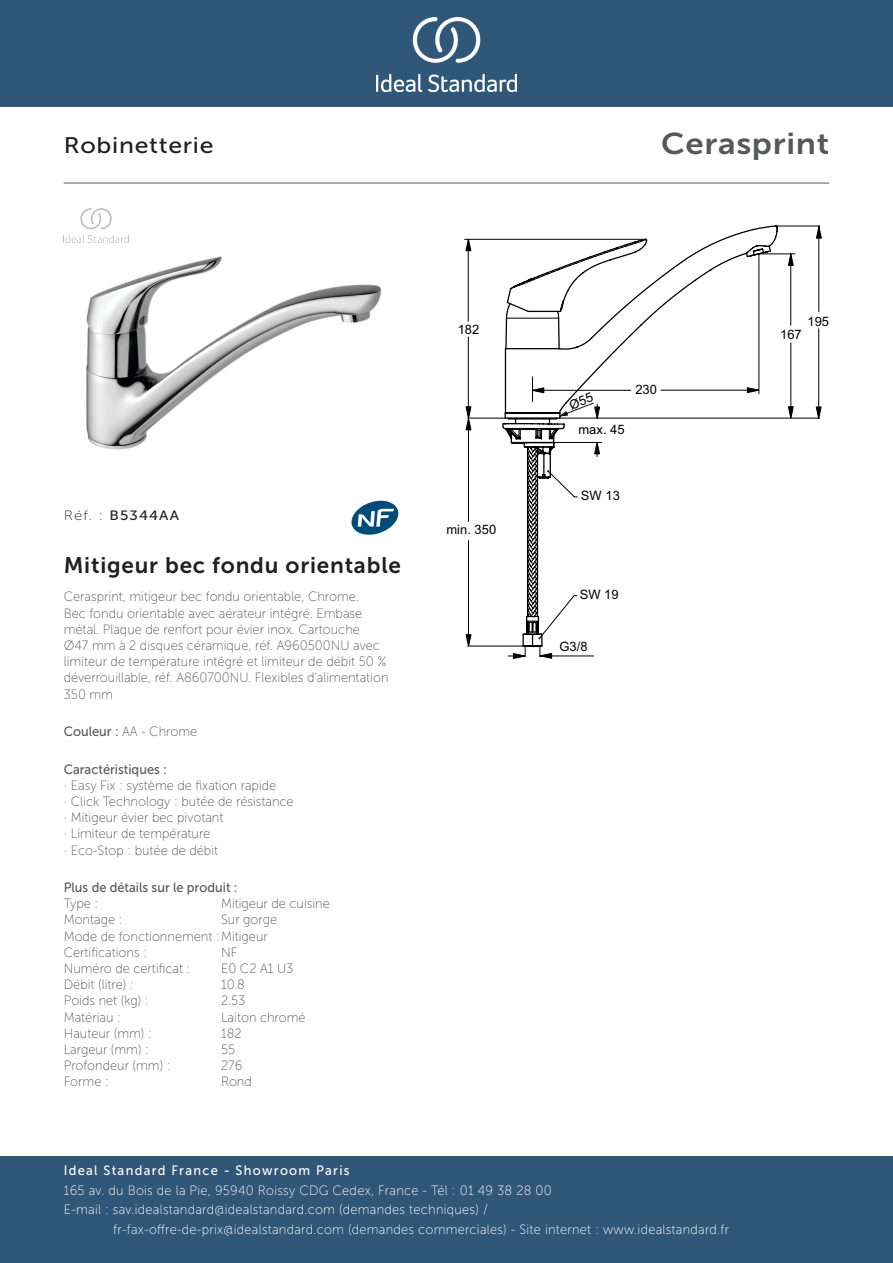
<style>
.page{position:relative;width:893px;height:1263px;background:#fff}
.page>*{position:absolute;margin:0;border:0;box-sizing:border-box;transform-origin:0 0}
._001_Produkttyp{font:30px "Museo Sans 700";letter-spacing:.02em;color:#57585a;scale:1.1 1}
.Article_Name{font:22.5px "Museo Sans 700";letter-spacing:.035em;color:#231f20}
.t1{font:22.5px "Museo Sans 500";letter-spacing:.03em;color:#231f20;scale:1.1 1}
.Marketing_Descriptio{font:13.5px/16.2px "Museo Sans 100";color:#57585a;scale:.95 1}
.t2{font:13.5px/19.5px "Museo Sans 100";letter-spacing:.02em;color:#fff;scale:.95 1}
.Features{font:13.5px/16.2px "Museo Sans 100";color:#57585a;scale:.95 1}
.t3{font:13.5px "Museo Sans 500";letter-spacing:.1em;color:#fff;scale:.95 1}
.Operation_Type{font:13.5px "Museo Sans 100";color:#57585a;scale:.95 1}
.Certificate_Number{font:13.5px "Museo Sans 100";color:#57585a;scale:.95 1}
.t4{font:13.5px "Museo Sans 500";color:#57585a;scale:.95 1}
.Type{font:13.5px "Museo Sans 100";color:#57585a;scale:.95 1}
.Material{font:13.5px "Museo Sans 100";color:#57585a;scale:.95 1}
.Depth__mm{font:13.5px "Museo Sans 100";color:#57585a;scale:.95 1}
.Colour{font:13.5px "Museo Sans 100";color:#57585a;scale:.95 1}
.Accreditations{font:13.5px "Museo Sans 100";color:#57585a;scale:.95 1}
.Flow_Rate__litre{font:13.5px "Museo Sans 100";color:#57585a;scale:.95 1}
.Net_Weight__kg{font:13.5px "Museo Sans 100";color:#57585a;scale:.95 1}
.Mounting{font:13.5px "Museo Sans 100";color:#57585a;scale:.95 1}
.Height__mm{font:13.5px "Museo Sans 100";color:#57585a;scale:.95 1}
.Width__mm{font:13.5px "Museo Sans 100";color:#57585a;scale:.95 1}
.t5{font:13.5px "Museo Sans 500";letter-spacing:.075em;color:#231f20;scale:1.1 1}
.Shape{font:13.5px "Museo Sans 100";color:#57585a;scale:.95 1}
.t6{font:12.9px "Arial";color:#000}
.s1{font-family:"Museo Sans 100"}
.s2{font-family:"Museo Sans 500"}
</style>
<div class="page">
<div style="left:0;top:1157px;width:893px;height:106px;background:#305678"></div>
<div style="left:0;top:0;width:893px;height:107px;background:#305678"></div>
<img style="left:376px;top:18px;width:141px;height:73px">
<hr style="left:64px;top:183px;width:765px;height:1px;background:#57585a">
<img style="left:72px;top:242px;width:309px;height:208px">
<svg style="left:464px;top:225px;width:356px;height:316px"></svg>
<svg style="left:502px;top:225px;width:277px;height:422px"></svg>
<svg style="left:532px;top:387px;width:12px;height:7px"></svg>
<svg style="left:747px;top:387px;width:13px;height:6px"></svg>
<svg style="left:539px;top:653px;width:13px;height:6px"></svg>
<svg style="left:465px;top:634px;width:7px;height:13px"></svg>
<svg style="left:465px;top:406px;width:7px;height:24px"></svg>
<svg style="left:465px;top:238px;width:7px;height:13px"></svg>
<svg style="left:787px;top:406px;width:7px;height:13px"></svg>
<svg style="left:787px;top:253px;width:7px;height:13px"></svg>
<svg style="left:815px;top:406px;width:7px;height:13px"></svg>
<svg style="left:816px;top:226px;width:6px;height:13px"></svg>
<hr style="left:661px;top:390px;width:97px;height:1px;background:#000">
<hr style="left:790px;top:343px;width:1px;height:74px;background:#000">
<hr style="left:818px;top:329px;width:1px;height:89px;background:#000">
<hr style="left:468px;top:239px;width:1px;height:82px;background:#000">
<hr style="left:468px;top:541px;width:1px;height:105px;background:#000">
<svg style="left:508px;top:653px;width:18px;height:6px"></svg>
<svg style="left:527px;top:446px;width:11px;height:178px;background:#555"></svg>
<hr style="left:553px;top:442px;width:49px;height:1px;background:#000">
<svg style="left:594px;top:442px;width:6px;height:15px"></svg>
<img style="left:65px;top:208px;width:64px;height:34px">
<svg style="left:351px;top:501px;width:47px;height:34px"></svg>
<svg style="left:559px;top:392px;width:41px;height:27px"></svg>
<p class="t1" style="left:64px;top:133px;width:138px">Robinetterie</p>
<p class="_001_Produkttyp" style="left:661px;top:127px;width:154px">Cerasprint</p>
<p class="t6" style="left:458px;top:321px;width:23px">182</p>
<p class="t5" style="left:64px;top:508px;width:106px"><span class="s1">Réf. :</span> B5344AA</p>
<p class="Article_Name" style="left:64px;top:552px;width:339px">Mitigeur bec fondu orientable</p>
<p class="Marketing_Descriptio" style="left:64px;top:589px;width:343px">Cerasprint, mitigeur bec fondu orientable, Chrome.<br>Bec fondu orientable avec aérateur intégré. Embase métal. Plaque de renfort pour évier inox. Cartouche<br>Ø47 mm à 2 disques céramique, réf. A960500NU avec limiteur de température intégré et limiteur de débit 50 % déverrouillable, réf. A860700NU. Flexibles d‘alimentation 350 mm</p>
<p class="Colour" style="left:64px;top:724px;width:142px"><span class="s2">Couleur :</span> AA - Chrome</p>
<p class="Features" style="left:64px;top:761px;width:243px"><span class="s2">Caractéristiques :<br></span>· Easy Fix : système de fixation rapide<br>· Click Technology : butée de résistance · Mitigeur évier bec pivotant<br>· Limiteur de température<br>· Eco-Stop : butée de débit</p>
<p class="t4" style="left:64px;top:880px;width:184px">Plus de détails sur le produit :</p>
<p class="Type" style="left:64px;top:896px;width:38px">Type :</p>
<p class="Type" style="left:221px;top:896px;width:116px">Mitigeur de cuisine</p>
<p class="Mounting" style="left:64px;top:913px;width:63px">Montage :</p>
<p class="Mounting" style="left:221px;top:913px;width:61px">Sur gorge</p>
<p class="Operation_Type" style="left:64px;top:929px;width:216px">Mode de fonctionnement :Mitigeur</p>
<p class="Accreditations" style="left:64px;top:945px;width:89px">Certifications :</p>
<p class="Accreditations" style="left:221px;top:945px;width:19px">NF</p>
<p class="Certificate_Number" style="left:64px;top:961px;width:135px">Numéro de certificat :</p>
<p class="Certificate_Number" style="left:221px;top:961px;width:78px">E0 C2 A1 U3</p>
<p class="Flow_Rate__litre" style="left:64px;top:977px;width:75px">Débit (litre) :</p>
<p class="Flow_Rate__litre" style="left:221px;top:977px;width:27px">10.8</p>
<p class="Net_Weight__kg" style="left:64px;top:994px;width:91px">Poids net (kg) :</p>
<p class="Net_Weight__kg" style="left:221px;top:994px;width:27px">2.53</p>
<p class="Material" style="left:64px;top:1010px;width:62px">Matériau :</p>
<p class="Material" style="left:221px;top:1010px;width:90px">Laiton chromé</p>
<p class="Height__mm" style="left:64px;top:1026px;width:94px">Hauteur (mm) :</p>
<p class="Height__mm" style="left:221px;top:1026px;width:23px">182</p>
<p class="Width__mm" style="left:64px;top:1042px;width:91px">Largeur (mm) :</p>
<p class="Width__mm" style="left:221px;top:1042px;width:16px">55</p>
<p class="Depth__mm" style="left:64px;top:1058px;width:114px">Profondeur (mm) :</p>
<p class="Depth__mm" style="left:221px;top:1058px;width:24px">276</p>
<p class="Shape" style="left:64px;top:1075px;width:49px">Forme :</p>
<p class="Shape" style="left:221px;top:1075px;width:34px">Rond</p>
<p class="t6" style="left:446px;top:521px;width:51px">min. 350</p>
<p class="t6" style="left:635px;top:381px;width:23px">230</p>
<p class="t6" style="left:578px;top:421px;width:48px">max. 45</p>
<p class="t6" style="left:581px;top:487px;width:40px">SW 13</p>
<p class="t6" style="left:580px;top:586px;width:40px">SW 19</p>
<p class="t6" style="left:559px;top:638px;width:30px">G3/8</p>
<p class="t3" style="left:64px;top:1163px;width:302px">Ideal Standard France - Showroom Paris</p>
<p class="t2" style="left:64px;top:1180px;width:515px">165 av. du Bois de la Pie, 95940 Roissy CDG Cedex, France - Tél : 01 49 38 28 00<br>E-mail : sav.idealstandard@idealstandard.com (demandes techniques) /</p>
<p class="t2" style="left:113px;top:1219px;width:650px">fr-fax-offre-de-prix@idealstandard.com (demandes commerciales) - Site internet : www.idealstandard.fr</p>
<p class="t6" style="left:807px;top:313px;width:23px">195</p>
<p class="t6" style="left:780px;top:326px;width:23px">167</p>
</div>
